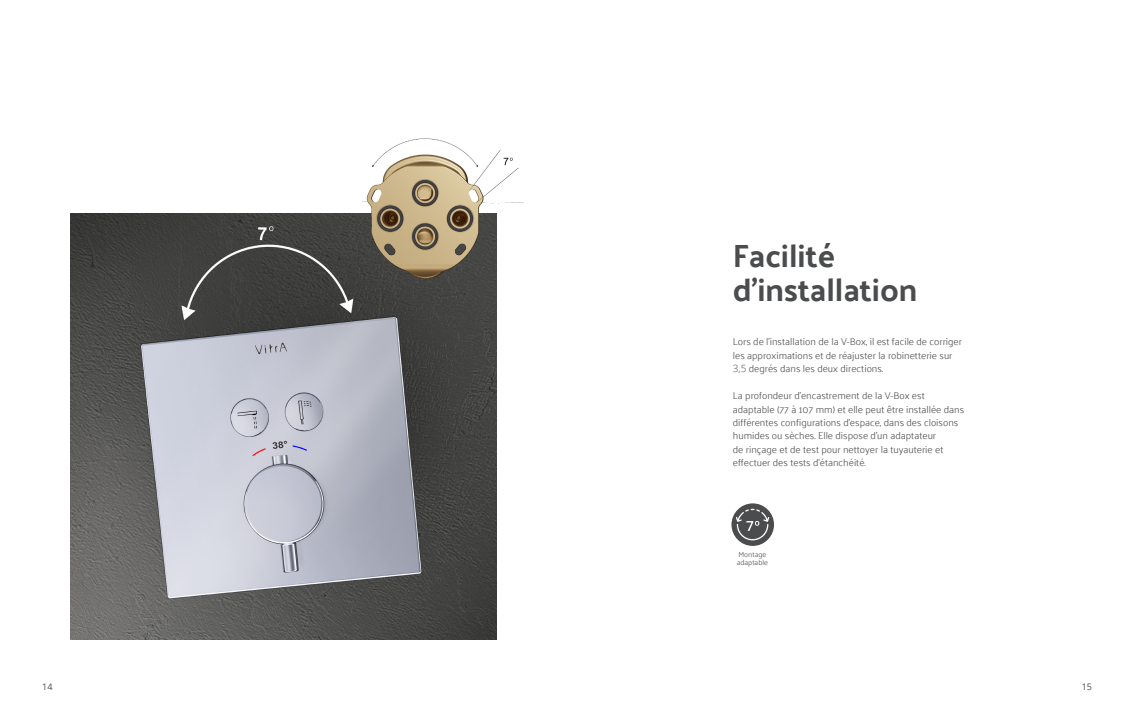
<style>
.page{position:relative;width:1134px;height:709px;background:#fff}
.page>*{position:absolute;margin:0;border:0;box-sizing:border-box;transform-origin:0 0}
.t1{font:700 32px/34px "Palanquin";color:#4b4c4d}
.t2{font:300 10px/13.4px "Palanquin";color:#4b4c4d}
.t3{font:9px "Open Sans";color:#4b4c4d}
.t4{font:300 7.5px/7.5px "Palanquin";color:#4b4c4d}
.s1{font-family:"Open Sans"}
</style>
<div class="page">
<img style="left:71px;top:213px;width:425px;height:426px">
<img style="left:362px;top:138px;width:162px;height:145px">
<svg style="left:731px;top:503px;width:43px;height:43px"></svg>
<svg style="left:736px;top:509px;width:33px;height:31px"></svg>
<p class="t1" style="left:733px;top:239px;width:186px">Facilité d’installation</p>
<p class="t2" style="left:733px;top:335px;width:231px">Lors de l’installation de la V-Box, il est facile de corriger les approximations et de réajuster la robinetterie sur<br><span class="s1">3,5</span> degrés dans les deux directions.</p>
<p class="t2" style="left:733px;top:389px;width:233px">La profondeur d’encastrement de la V-Box est adaptable (77 à 107 mm) et elle peut être installée dans différentes configurations d’espace, dans des cloisons humides ou sèches. Elle dispose d’un adaptateur<br>de rinçage et de test pour nettoyer la tuyauterie et effectuer des tests d’étanchéité.</p>
<p class="t4" style="left:737px;top:551px;width:33px">Montage adaptable</p>
<p class="t3" style="left:42px;top:680px;width:12px">14</p>
<p class="t3" style="left:1082px;top:680px;width:12px">15</p>
</div>
